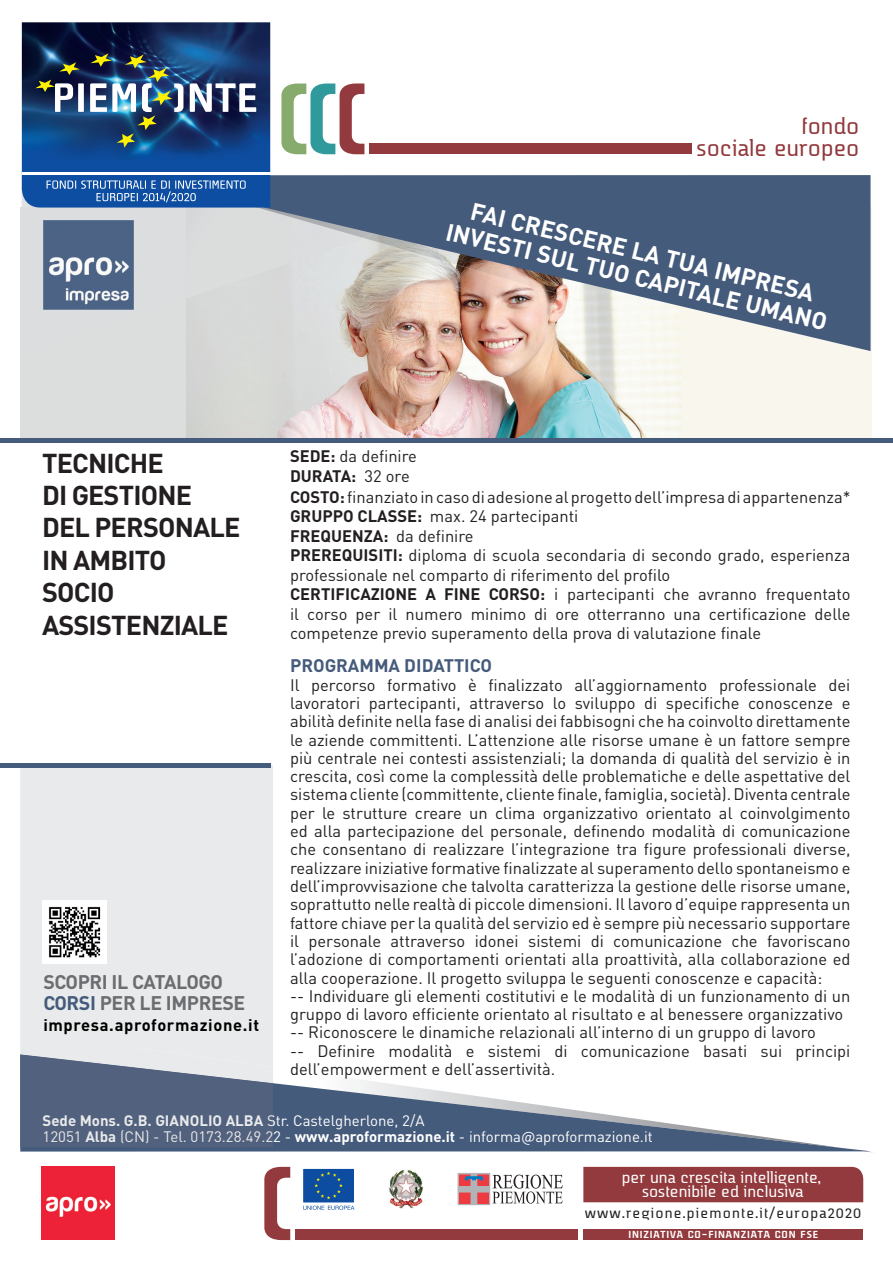
<style>
.page{position:relative;width:893px;height:1263px;background:#fff}
.page>*{position:absolute;margin:0;border:0;box-sizing:border-box;transform-origin:0 0}
.t1{font:700 27px/32.4px "DIN Pro";letter-spacing:-.03em;color:#231f20}
.t2{font:26.25px/21.8px "Rodian";color:#923a3d;text-align:right}
.t3{font:700 24px/25.5px "DIN Pro";color:#fff;text-align:center}
.t4{font:700 19.5px/21px "DIN Pro";letter-spacing:-.02em;color:#6c6d70}
.t5{font:18.3px/14.4px "Rodian";color:#fff;text-align:center}
.t6{font:700 18px "DIN Pro";color:#455b7b}
.t7{font:16.5px/18.3px "DIN Pro";color:#231f20}
.t8{font:700 16.5px "DIN Pro";letter-spacing:.04em;color:#000}
.t9{font:16.35px "Rodian";letter-spacing:.07em;color:#231f20}
.t10{font:15px "DIN Pro";color:#e9eaeb}
.t11{font:700 15px "DIN Pro";color:#e9eaeb}
.t12{font:700 12.15px "Rodian";letter-spacing:.07em;color:#fff}
.s1{color:#455b7b}
.s2{font-weight:700}
.s3{font-weight:400}
.s4{font-weight:700;color:#fff}
.s5{color:#fff}
</style>
<div class="page">
<div style="left:274px;top:208px;width:598px;height:230px;background:#f9f6ee"></div>
<div style="left:20px;top:208px;width:598px;height:230px;background:#dcdedd"></div>
<img style="left:186px;top:351px;width:495px;height:87px">
<svg style="left:270px;top:175px;width:600px;height:176px;fill:#455b7b"></svg>
<svg style="left:273px;top:1151px;width:600px;height:2px"></svg>
<svg style="left:20px;top:1079px;width:848px;height:72px"></svg>
<svg style="left:492px;top:1174px;width:71px;height:29px"></svg>
<svg style="left:460px;top:1175px;width:28px;height:28px"></svg>
<div style="left:458px;top:1173px;width:32px;height:32px;border:1px solid #b2b3b7"></div>
<div style="left:478px;top:1193px;width:10px;height:10px;background:#ee3a41"></div>
<div style="left:460px;top:1193px;width:10px;height:10px;background:#ee3a41"></div>
<div style="left:459px;top:1193px;width:11px;height:10px;border:1px solid #ee3a41"></div>
<div style="left:460px;top:1175px;width:10px;height:10px;background:#ee3a41"></div>
<div style="left:459px;top:1175px;width:11px;height:10px;border:1px solid #ee3a41"></div>
<svg style="left:480px;top:1177px;width:6px;height:6px"></svg>
<div style="left:478px;top:1175px;width:10px;height:10px;border:1px solid #ee3a41"></div>
<svg style="left:464px;top:1176px;width:19px;height:4px"></svg>
<div style="left:303px;top:1168px;width:51px;height:35px;background:#0d4da1"></div>
<div style="left:302px;top:1168px;width:53px;height:35px;border:1px solid #fff"></div>
<svg style="left:314px;top:1171px;width:29px;height:28px"></svg>
<svg style="left:303px;top:1205px;width:51px;height:5px"></svg>
<img style="left:389px;top:1169px;width:34px;height:39px">
<div style="left:583px;top:1167px;width:280px;height:35px;background:#923a3d"></div>
<div style="left:296px;top:1229px;width:282px;height:11px;background:#923a3d"></div>
<svg style="left:264px;top:1167px;width:26px;height:73px"></svg>
<div style="left:583px;top:1229px;width:280px;height:11px;background:#923a3d"></div>
<div style="left:369px;top:144px;width:322px;height:10px;background:#923a3d"></div>
<svg style="left:281px;top:84px;width:83px;height:70px"></svg>
<img style="left:22px;top:22px;width:248px;height:155px">
<svg style="left:35px;top:62px;width:45px;height:50px"></svg>
<div style="left:78px;top:83px;width:6px;height:29px;background:#fff"></div>
<svg style="left:190px;top:83px;width:66px;height:29px"></svg>
<img style="left:90px;top:53px;width:94px;height:95px">
<svg style="left:22px;top:177px;width:272px;height:178px"></svg>
<hr style="left:22px;top:172px;width:248px;height:2px;background:#fff">
<img style="left:41px;top:1166px;width:74px;height:73px">
<div style="left:20px;top:765px;width:253px;height:282px;background:#e9eaeb"></div>
<svg style="left:20px;top:1047px;width:253px;height:100px"></svg>
<div style="left:43px;top:1115px;width:220px;height:11px;background:#52617d"></div>
<div style="left:268px;top:1114px;width:5px;height:15px;background:#52617d"></div>
<div style="left:44px;top:1131px;width:38px;height:11px;background:#52617d"></div>
<div style="left:85px;top:1131px;width:30px;height:11px;background:#52617d"></div>
<div style="left:116px;top:1130px;width:44px;height:14px;background:#52617d"></div>
<div style="left:164px;top:1131px;width:109px;height:11px;background:#52617d"></div>
<hr style="left:0;top:763px;width:271px;height:4px;background:#455b7b">
<hr style="left:0;top:438px;width:893px;height:4px;background:#455b7b">
<img style="left:43px;top:900px;width:63px;height:64px">
<h2 class="t2" style="left:697px;top:115px;width:164px">fondo<br>sociale europeo</h2>
<h3 class="t3" style="left:455px;top:194px;width:393px;rotate:13deg">FAI CRESCERE LA TUA IMPRESA<br>INVESTI SUL TUO CAPITALE UMANO</h3>
<h1 class="t1" style="left:42px;top:445px;width:200px">TECNICHE<br>DI GESTIONE<br>DEL PERSONALE<br>IN AMBITO<br>SOCIO<br>ASSISTENZIALE</h1>
<p class="t4" style="left:43px;top:970px;width:204px">SCOPRI IL CATALOGO<br><span class="s1">CORSI</span> PER LE IMPRESE</p>
<p class="t8" style="left:43px;top:1014px;width:217px">impresa.aproformazione.it</p>
<p class="t7" style="left:290px;top:446px;width:128px;line-height:19.5px"><span class="s2">SEDE:</span> da definire<br><span class="s2">DURATA:</span> 32 ore</p>
<p class="t7" style="left:290px;top:486px;width:562px;line-height:19.5px"><span class="s2">COSTO:</span> finanziato in caso di adesione al progetto dell’impresa di appartenenza* <span class="s2">GRUPPO CLASSE:</span> max. 24 partecipanti<br><span class="s2">FREQUENZA:</span> da definire<br><span class="s2">PREREQUISITI:</span> diploma di scuola secondaria di secondo grado, esperienza professionale nel comparto di riferimento del profilo<br><span class="s2">CERTIFICAZIONE A FINE CORSO:</span> i partecipanti che avranno frequentato il corso per il numero minimo di ore otterranno una certificazione delle competenze previo superamento della prova di valutazione finale</p>
<p class="t6" style="left:290px;top:654px;width:203px">PROGRAMMA DIDATTICO</p>
<p class="t7" style="left:290px;top:675px;width:562px">Il percorso formativo è finalizzato all’aggiornamento professionale dei lavoratori partecipanti, attraverso lo sviluppo di specifiche conoscenze e abilità definite nella fase di analisi dei fabbisogni che ha coinvolto direttamente le aziende committenti. L’attenzione alle risorse umane è un fattore sempre più centrale nei contesti assistenziali; la domanda di qualità del servizio è in crescita, così come la complessità delle problematiche e delle aspettative del sistema cliente (committente, cliente finale, famiglia, società). Diventa centrale per le strutture creare un clima organizzativo orientato al coinvolgimento ed alla partecipazione del personale, definendo modalità di comunicazione che consentano di realizzare l’integrazione tra figure professionali diverse, realizzare iniziative formative finalizzate al superamento dello spontaneismo e dell’improvvisazione che talvolta caratterizza la gestione delle risorse umane, soprattutto nelle realtà di piccole dimensioni. Il lavoro d’equipe rappresenta un fattore chiave per la qualità del servizio ed è sempre più necessario supportare il personale attraverso idonei sistemi di comunicazione che favoriscano l’adozione di comportamenti orientati alla proattività, alla collaborazione ed alla cooperazione. Il progetto sviluppa le seguenti conoscenze e capacità:<br>-- Individuare gli elementi costitutivi e le modalità di un funzionamento di un gruppo di lavoro efficiente orientato al risultato e al benessere organizzativo -- Riconoscere le dinamiche relazionali all’interno di un gruppo di lavoro<br>-- Definire modalità e sistemi di comunicazione basati sui principi dell’empowerment e dell’assertività.</p>
<p class="t11" style="left:43px;top:1110px;width:384px">Sede Mons. G.B. GIANOLIO ALBA <span class="s3">Str. Castelgherlone, 2/A</span></p>
<p class="t10" style="left:43px;top:1126px;width:612px">12051 <span class="s2">Alba</span> (CN) - Tel. 0173.28.49.22 - <span class="s4">www.aproformazione.it</span> <span class="s5">- informa@aproformazione.it</span></p>
<p class="t5" style="left:622px;top:1170px;width:201px">per una crescita intelligente, sostenibile ed inclusiva</p>
<p class="t9" style="left:585px;top:1204px;width:278px">www.regione.piemonte.it/europa2020</p>
<p class="t12" style="left:628px;top:1228px;width:191px">INIZIATIVA CO-FINANZIATA CON FSE</p>
</div>
